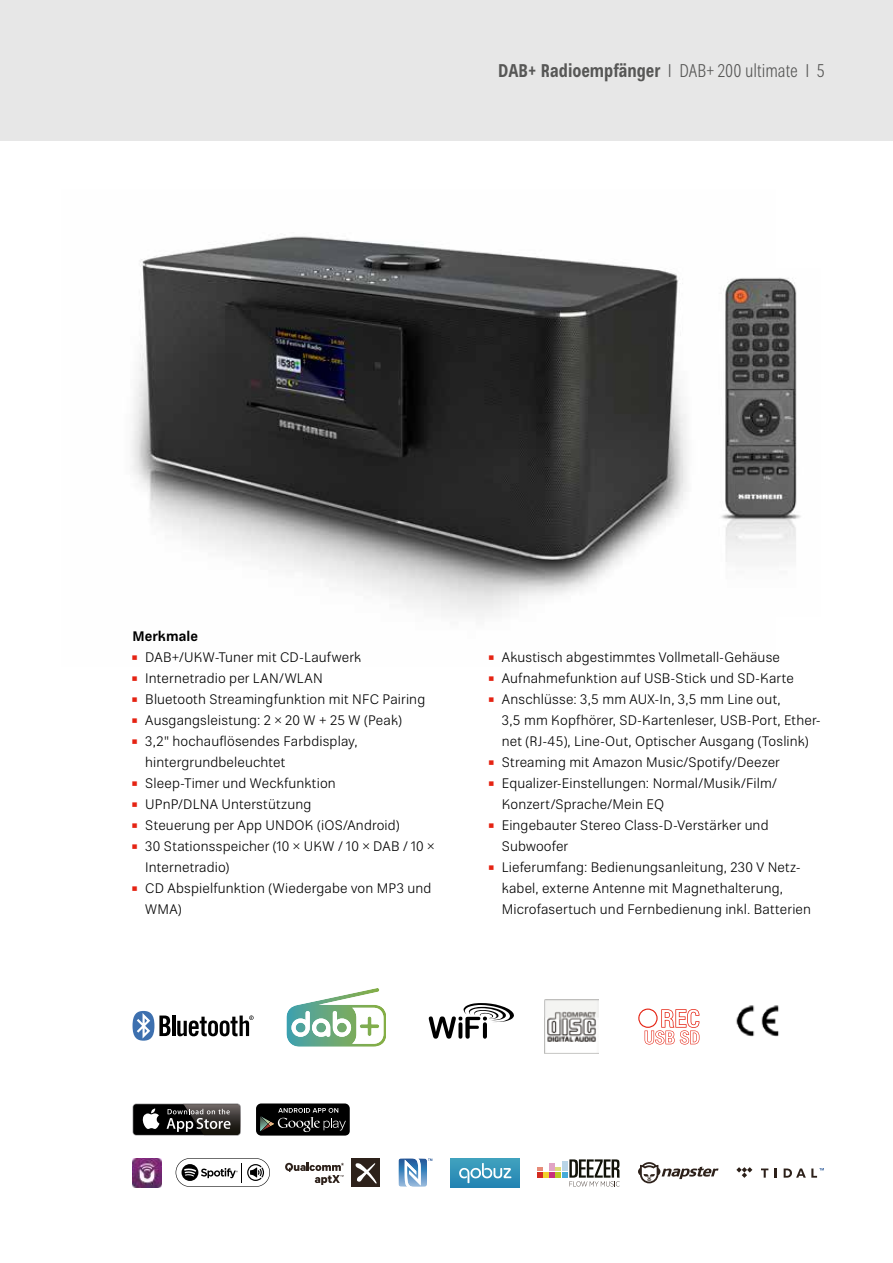
<style>
.page{position:relative;width:893px;height:1263px;background:#fff}
.page>*{position:absolute;margin:0;border:0;box-sizing:border-box;transform-origin:0 0}
.t1{font:700 condensed 18px "Kathrein 77";color:#575756}
.t2{font:300 13.5px/21px "Kathrein 45";letter-spacing:.01em;color:#000}
.t3{font:700 13.5px "Kathrein 75";color:#000}
.s1{font-family:"Kathrein 47";font-weight:300}
.s2{font-size:18px;color:#e52313}
</style>
<div class="page">
<div style="left:0;top:0;width:893px;height:140px;background:#e7e7e7"></div>
<img style="left:131px;top:236px;width:556px;height:381px">
<div style="left:133px;top:1104px;width:107px;height:31px;background:#000;border-radius:3px"></div>
<svg style="left:142px;top:1108px;width:17px;height:21px"></svg>
<img style="left:183px;top:1103px;width:58px;height:32px">
<img style="left:184px;top:1104px;width:56px;height:31px">
<svg style="left:167px;top:1109px;width:64px;height:23px"></svg>
<div style="left:256px;top:1103px;width:94px;height:32px;background:#000;border-radius:5px"></div>
<svg style="left:260px;top:1108px;width:86px;height:24px"></svg>
<div style="left:451px;top:1159px;width:69px;height:28px;background:linear-gradient(to bottom,#40a1be,#2485b3)"></div>
<svg style="left:459px;top:1162px;width:53px;height:21px"></svg>
<svg style="left:638px;top:1162px;width:80px;height:21px"></svg>
<svg style="left:538px;top:1159px;width:82px;height:27px"></svg>
<svg style="left:398px;top:1158px;width:34px;height:29px"></svg>
<div style="left:352px;top:1158px;width:28px;height:29px;background:#2d211a"></div>
<svg style="left:355px;top:1163px;width:22px;height:21px"></svg>
<svg style="left:285px;top:1162px;width:59px;height:23px"></svg>
<svg style="left:176px;top:1158px;width:94px;height:29px"></svg>
<img style="left:133px;top:1158px;width:28px;height:29px">
<svg style="left:761px;top:1168px;width:7px;height:10px"></svg>
<svg style="left:775px;top:1168px;width:2px;height:10px"></svg>
<svg style="left:736px;top:1167px;width:16px;height:11px"></svg>
<svg style="left:784px;top:1168px;width:40px;height:10px"></svg>
<img style="left:721px;top:277px;width:80px;height:285px">
<hr style="left:172px;top:1015px;width:3px;height:21px;background:#000">
<svg style="left:177px;top:1015px;width:77px;height:21px"></svg>
<svg style="left:133px;top:1011px;width:38px;height:30px"></svg>
<svg style="left:286px;top:988px;width:100px;height:59px"></svg>
<svg style="left:429px;top:1003px;width:85px;height:36px"></svg>
<svg style="left:638px;top:1008px;width:61px;height:36px"></svg>
<img style="left:544px;top:1000px;width:54px;height:53px">
<img style="left:736px;top:1005px;width:43px;height:32px">
<h1 class="t1" style="left:498px;top:63px;width:328px">DAB+ Radioempfänger <span class="s1">I DAB+ 200 ultimate I 5</span></h1>
<p class="t3" style="left:133px;top:631px;width:67px">Merkmale</p>
<p class="t2" style="left:133px;top:648px;width:230px"><span class="s2">▪</span>DAB+/UKW-Tuner mit CD-Laufwerk</p>
<p class="t2" style="left:133px;top:669px;width:192px"><span class="s2">▪</span>Internetradio per LAN/WLAN</p>
<p class="t2" style="left:133px;top:690px;width:294px"><span class="s2">▪</span>Bluetooth Streamingfunktion mit NFC Pairing</p>
<p class="t2" style="left:133px;top:711px;width:271px"><span class="s2">▪</span>Ausgangsleistung: 2 × 20 W + 25 W (Peak)</p>
<p class="t2" style="left:145px;top:732px;width:214px;text-indent:-13px"><span class="s2">▪</span> 3,2" hochauflösendes Farbdisplay, hintergrundbeleuchtet</p>
<p class="t2" style="left:133px;top:774px;width:205px"><span class="s2">▪</span>Sleep-Timer und Weckfunktion</p>
<p class="t2" style="left:133px;top:795px;width:180px"><span class="s2">▪</span> UPnP/DLNA Unterstützung</p>
<p class="t2" style="left:133px;top:816px;width:269px"><span class="s2">▪</span>Steuerung per App UNDOK (iOS/Android)</p>
<p class="t2" style="left:145px;top:837px;width:291px;text-indent:-13px"><span class="s2">▪</span> 30 Stationsspeicher (10 × UKW / 10 × DAB / 10 ×<br>Internetradio)</p>
<p class="t2" style="left:145px;top:879px;width:288px;text-indent:-13px"><span class="s2">▪</span> CD Abspielfunktion (Wiedergabe von MP3 und<br>WMA)</p>
<p class="t2" style="left:489px;top:648px;width:292px"><span class="s2">▪</span>Akustisch abgestimmtes Vollmetall-Gehäuse</p>
<p class="t2" style="left:489px;top:669px;width:306px"><span class="s2">▪</span>Aufnahmefunktion auf USB-Stick und SD-Karte</p>
<p class="t2" style="left:502px;top:690px;width:320px;text-indent:-13px"><span class="s2">▪</span> Anschlüsse: 3,5 mm AUX-In, 3,5 mm Line out,<br>3,5 mm Kopfhörer, SD-Kartenleser, USB-Port, Ether&shy;net (RJ-45), Line-Out, Optischer Ausgang (Toslink)</p>
<p class="t2" style="left:489px;top:753px;width:292px"><span class="s2">▪</span>Streaming mit Amazon Music/Spotify/Deezer</p>
<p class="t2" style="left:502px;top:774px;width:277px;text-indent:-13px"><span class="s2">▪</span> Equalizer-Einstellungen: Normal/Musik/Film/<br>Konzert/Sprache/Mein EQ</p>
<p class="t2" style="left:502px;top:816px;width:268px;text-indent:-13px"><span class="s2">▪</span> Eingebauter Stereo Class-D-Verstärker und<br>Subwoofer</p>
<p class="t2" style="left:502px;top:858px;width:311px;text-indent:-13px"><span class="s2">▪</span> Lieferumfang: Bedienungsanleitung, 230 V Netz&shy;kabel, externe Antenne mit Magnethalterung,<br>Microfasertuch und Fernbedienung inkl. Batterien</p>
</div>
